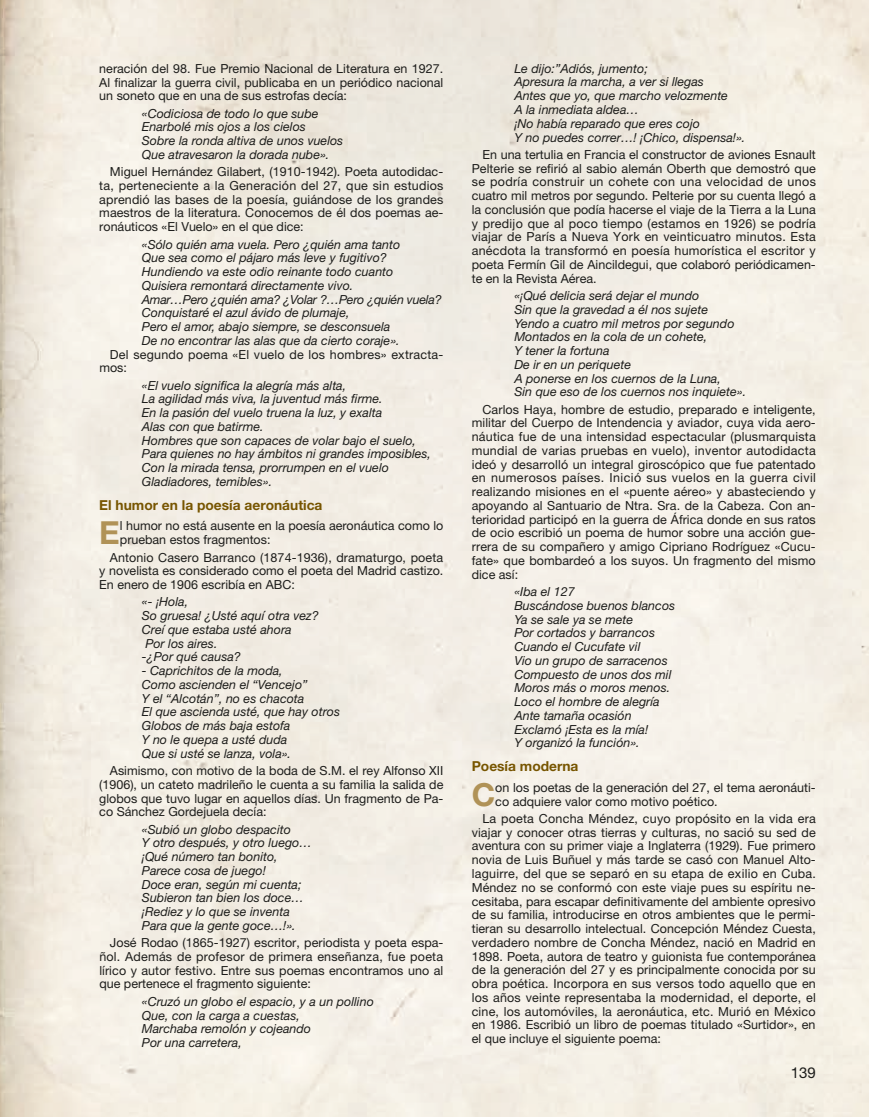
<style>
.page{position:relative;width:869px;height:1117px;background:#fff}
.page>*{position:absolute;margin:0;border:0;box-sizing:border-box;transform-origin:0 0}
.Capitular_2{font:700 31.75px "Helvetica Neue LT Std";color:#b09257}
.t1{font:15px "Helvetica Neue LT Std";color:#1d1d1b}
.Ladillos{font:700 13.75px "Helvetica Neue LT Std";color:#750}
.Texto{font:12.5px/13.8px "Helvetica Neue LT Std";color:#1d1d1b;text-align:justify}
.Texto_sangrado_-_poe{font:italic 12.5px/13.8px "Helvetica Neue LT Std";color:#1d1d1b}
.Capitular_2-2{font:12.5px/13.8px "Helvetica Neue LT Std";color:#1d1d1b}
.Texto_sangrado_-_poe-2{font:italic 12.5px "Helvetica Neue LT Std";letter-spacing:-.02em;color:#1d1d1b}
</style>
<div class="page">
<p class="Texto" style="left:99px;top:61px;width:345px">neración del 98. Fue Premio Nacional de Literatura en 1927.<br>Al finalizar la guerra civil, publicaba en un periódico nacional un soneto que en una de sus estrofas decía:</p>
<p class="Texto_sangrado_-_poe" style="left:142px;top:106px;width:178px">«Codiciosa de todo lo que sube</p>
<p class="Texto_sangrado_-_poe" style="left:142px;top:120px;width:165px">Enarbolé mis ojos a los cielos</p>
<p class="Texto_sangrado_-_poe" style="left:142px;top:133px;width:203px">Sobre la ronda altiva de unos vuelos</p>
<p class="Texto_sangrado_-_poe" style="left:142px;top:147px;width:189px">Que atravesaron la dorada nube».</p>
<p class="Texto" style="left:99px;top:165px;width:345px;text-indent:11px">Miguel Hernández Gilabert, (1910-1942). Poeta autodidac&shy;ta, perteneciente a la Generación del 27, que sin estudios aprendió las bases de la poesía, guiándose de los grandes maestros de la literatura. Conocemos de él dos poemas ae&shy;ronáuticos «El Vuelo» en el que dice:</p>
<p class="Texto_sangrado_-_poe" style="left:142px;top:237px;width:260px">«Sólo quién ama vuela. Pero ¿quién ama tanto</p>
<p class="Texto_sangrado_-_poe" style="left:142px;top:251px;width:246px">Que sea como el pájaro más leve y fugitivo?</p>
<p class="Texto_sangrado_-_poe" style="left:142px;top:264px;width:253px">Hundiendo va este odio reinante todo cuanto</p>
<p class="Texto_sangrado_-_poe" style="left:142px;top:278px;width:213px">Quisiera remontará directamente vivo.</p>
<p class="Texto_sangrado_-_poe-2" style="left:142px;top:291px;width:301px">Amar…Pero ¿quién ama? ¿Volar ?…Pero ¿quién vuela?</p>
<p class="Texto_sangrado_-_poe" style="left:142px;top:306px;width:209px">Conquistaré el azul ávido de plumaje,</p>
<p class="Texto_sangrado_-_poe" style="left:142px;top:319px;width:250px">Pero el amor, abajo siempre, se desconsuela</p>
<p class="Texto_sangrado_-_poe" style="left:142px;top:333px;width:259px">De no encontrar las alas que da cierto coraje».</p>
<p class="Texto" style="left:99px;top:347px;width:345px;text-indent:11px">Del segundo poema «El vuelo de los hombres» extracta&shy;mos:</p>
<p class="Texto_sangrado_-_poe" style="left:142px;top:378px;width:206px">«El vuelo significa la alegría más alta,</p>
<p class="Texto_sangrado_-_poe" style="left:142px;top:392px;width:242px">La agilidad más viva, la juventud más firme.</p>
<p class="Texto_sangrado_-_poe" style="left:142px;top:405px;width:242px">En la pasión del vuelo truena la luz, y exalta</p>
<p class="Texto_sangrado_-_poe" style="left:142px;top:419px;width:123px">Alas con que batirme.</p>
<p class="Texto_sangrado_-_poe" style="left:142px;top:433px;width:275px">Hombres que son capaces de volar bajo el suelo,</p>
<p class="Texto_sangrado_-_poe" style="left:142px;top:447px;width:290px">Para quienes no hay ámbitos ni grandes imposibles,</p>
<p class="Texto_sangrado_-_poe" style="left:142px;top:460px;width:248px">Con la mirada tensa, prorrumpen en el vuelo</p>
<p class="Texto_sangrado_-_poe" style="left:142px;top:474px;width:132px">Gladiadores, temibles».</p>
<p class="Ladillos" style="left:99px;top:496px;width:224px">El humor en la poesía aeronáutica</p>
<p class="Capitular_2" style="left:99px;top:513px;width:22px">E</p>
<p class="Capitular_2-2" style="left:120px;top:519px;width:325px">l humor no está ausente en la poesía aeronáutica como lo prueban estos fragmentos:</p>
<p class="Texto" style="left:99px;top:550px;width:345px;text-indent:11px">Antonio Casero Barranco (1874-1936), dramaturgo, poeta y novelista es considerado como el poeta del Madrid castizo.<br>En enero de 1906 escribía en ABC:</p>
<p class="Texto_sangrado_-_poe" style="left:142px;top:594px;width:48px">«- ¡Hola,</p>
<p class="Texto_sangrado_-_poe" style="left:142px;top:608px;width:178px">So gruesa! ¿Usté aquí otra vez?</p>
<p class="Texto_sangrado_-_poe" style="left:142px;top:622px;width:151px">Creí que estaba usté ahora</p>
<p class="Texto_sangrado_-_poe" style="left:145px;top:636px;width:74px">Por los aires.</p>
<p class="Texto_sangrado_-_poe" style="left:142px;top:649px;width:100px">-¿Por qué causa?</p>
<p class="Texto_sangrado_-_poe" style="left:142px;top:663px;width:142px">- Caprichitos de la moda,</p>
<p class="Texto_sangrado_-_poe" style="left:142px;top:677px;width:167px">Como ascienden el “Vencejo”</p>
<p class="Texto_sangrado_-_poe" style="left:142px;top:691px;width:164px">Y el “Alcotán”, no es chacota</p>
<p class="Texto_sangrado_-_poe" style="left:142px;top:704px;width:199px">El que ascienda usté, que hay otros</p>
<p class="Texto_sangrado_-_poe" style="left:142px;top:718px;width:150px">Globos de más baja estofa</p>
<p class="Texto_sangrado_-_poe" style="left:142px;top:732px;width:147px">Y no le quepa a usté duda</p>
<p class="Texto_sangrado_-_poe" style="left:142px;top:746px;width:151px">Que si usté se lanza, vola».</p>
<p class="Texto" style="left:99px;top:763px;width:345px;text-indent:11px">Asimismo, con motivo de la boda de S.M. el rey Alfonso XII (1906), un cateto madrileño le cuenta a su familia la salida de globos que tuvo lugar en aquellos días. Un fragmento de Pa&shy;co Sánchez Gordejuela decía:</p>
<p class="Texto_sangrado_-_poe" style="left:142px;top:821px;width:150px">«Subió un globo despacito</p>
<p class="Texto_sangrado_-_poe" style="left:142px;top:835px;width:171px">Y otro después, y otro luego…</p>
<p class="Texto_sangrado_-_poe" style="left:142px;top:849px;width:137px">¡Qué número tan bonito,</p>
<p class="Texto_sangrado_-_poe" style="left:142px;top:863px;width:125px">Parece cosa de juego!</p>
<p class="Texto_sangrado_-_poe" style="left:142px;top:876px;width:161px">Doce eran, según mi cuenta;</p>
<p class="Texto_sangrado_-_poe" style="left:142px;top:890px;width:163px">Subieron tan bien los doce…</p>
<p class="Texto_sangrado_-_poe" style="left:142px;top:904px;width:149px">¡Rediez y lo que se inventa</p>
<p class="Texto_sangrado_-_poe" style="left:142px;top:918px;width:155px">Para que la gente goce…!».</p>
<p class="Texto" style="left:99px;top:935px;width:345px;text-indent:11px">José Rodao (1865-1927) escritor, periodista y poeta espa&shy;ñol. Además de profesor de primera enseñanza, fue poeta lírico y autor festivo. Entre sus poemas encontramos uno al que pertenece el fragmento siguiente:</p>
<p class="Texto_sangrado_-_poe" style="left:142px;top:994px;width:233px">«Cruzó un globo el espacio, y a un pollino</p>
<p class="Texto_sangrado_-_poe" style="left:142px;top:1007px;width:159px">Que, con la carga a cuestas,</p>
<p class="Texto_sangrado_-_poe" style="left:142px;top:1021px;width:171px">Marchaba remolón y cojeando</p>
<p class="Texto_sangrado_-_poe" style="left:142px;top:1035px;width:101px">Por una carretera,</p>
<p class="Texto_sangrado_-_poe" style="left:514px;top:61px;width:232px">Le dijo:”Adiós, jumento;<br>Apresura la marcha, a ver si llegas<br>Antes que yo, que marcho velozmente<br>A la inmediata aldea…<br>¡No había reparado que eres cojo<br>Y no puedes correr…! ¡Chico, dispensa!».</p>
<p class="Texto" style="left:471px;top:147px;width:345px;text-indent:11px">En una tertulia en Francia el constructor de aviones Esnault Pelterie se refirió al sabio alemán Oberth que demostró que se podría construir un cohete con una velocidad de unos cuatro mil metros por segundo. Pelterie por su cuenta llegó a la conclusión que podía hacerse el viaje de la Tierra a la Luna y predijo que al poco tiempo (estamos en 1926) se podría viajar de París a Nueva York en veinticuatro minutos. Esta anécdota la transformó en poesía humorística el escritor y poeta Fermín Gil de Aincildegui, que colaboró periódicamen&shy;te en la Revista Aérea.</p>
<p class="Texto_sangrado_-_poe" style="left:514px;top:288px;width:233px">«¡Qué delicia será dejar el mundo<br>Sin que la gravedad a él nos sujete<br>Yendo a cuatro mil metros por segundo<br>Montados en la cola de un cohete,<br>Y tener la fortuna<br>De ir en un periquete<br>A ponerse en los cuernos de la Luna,<br>Sin que eso de los cuernos nos inquiete».</p>
<p class="Texto" style="left:471px;top:402px;width:345px;text-indent:11px">Carlos Haya, hombre de estudio, preparado e inteligente, militar del Cuerpo de Intendencia y aviador, cuya vida aero&shy;náutica fue de una intensidad espectacular (plusmarquista mundial de varias pruebas en vuelo), inventor autodidacta ideó y desarrolló un integral giroscópico que fue patentado en numerosos países. Inició sus vuelos en la guerra civil realizando misiones en el «puente aéreo» y abasteciendo y apoyando al Santuario de Ntra. Sra. de la Cabeza. Con an&shy;terioridad participó en la guerra de África donde en sus ratos de ocio escribió un poema de humor sobre una acción gue&shy;rrera de su compañero y amigo Cipriano Rodríguez «Cucu&shy;fate» que bombardeó a los suyos. Un fragmento del mismo dice así:</p>
<p class="Texto_sangrado_-_poe" style="left:514px;top:584px;width:162px">«Iba el 127<br>Buscándose buenos blancos<br>Ya se sale ya se mete<br>Por cortados y barrancos<br>Cuando el Cucufate vil<br>Vio un grupo de sarracenos<br>Compuesto de unos dos mil<br>Moros más o moros menos.<br>Loco el hombre de alegría<br>Ante tamaña ocasión<br>Exclamó ¡Esta es la mía!<br>Y organizó la función».</p>
<p class="Ladillos" style="left:471px;top:757px;width:108px">Poesía moderna</p>
<p class="Capitular_2" style="left:471px;top:774px;width:25px">C</p>
<p class="Texto" style="left:495px;top:780px;width:322px">on los poetas de la generación del 27, el tema aeronáuti&shy;co adquiere valor como motivo poético.</p>
<p class="Texto" style="left:471px;top:811px;width:345px;text-indent:11px">La poeta Concha Méndez, cuyo propósito en la vida era viajar y conocer otras tierras y culturas, no sació su sed de aventura con su primer viaje a Inglaterra (1929). Fue primero novia de Luis Buñuel y más tarde se casó con Manuel Alto&shy;laguirre, del que se separó en su etapa de exilio en Cuba.<br>Méndez no se conformó con este viaje pues su espíritu ne&shy;cesitaba, para escapar definitivamente del ambiente opresivo de su familia, introducirse en otros ambientes que le permi&shy;tieran su desarrollo intelectual. Concepción Méndez Cuesta, verdadero nombre de Concha Méndez, nació en Madrid en 1898. Poeta, autora de teatro y guionista fue contemporánea de la generación del 27 y es principalmente conocida por su obra poética. Incorpora en sus versos todo aquello que en los años veinte representaba la modernidad, el deporte, el cine, los automóviles, la aeronáutica, etc. Murió en México en 1986. Escribió un libro de poemas titulado «Surtidor», en el que incluye el siguiente poema:</p>
<p class="t1" style="left:790px;top:1063px;width:27px">139</p>
</div>
